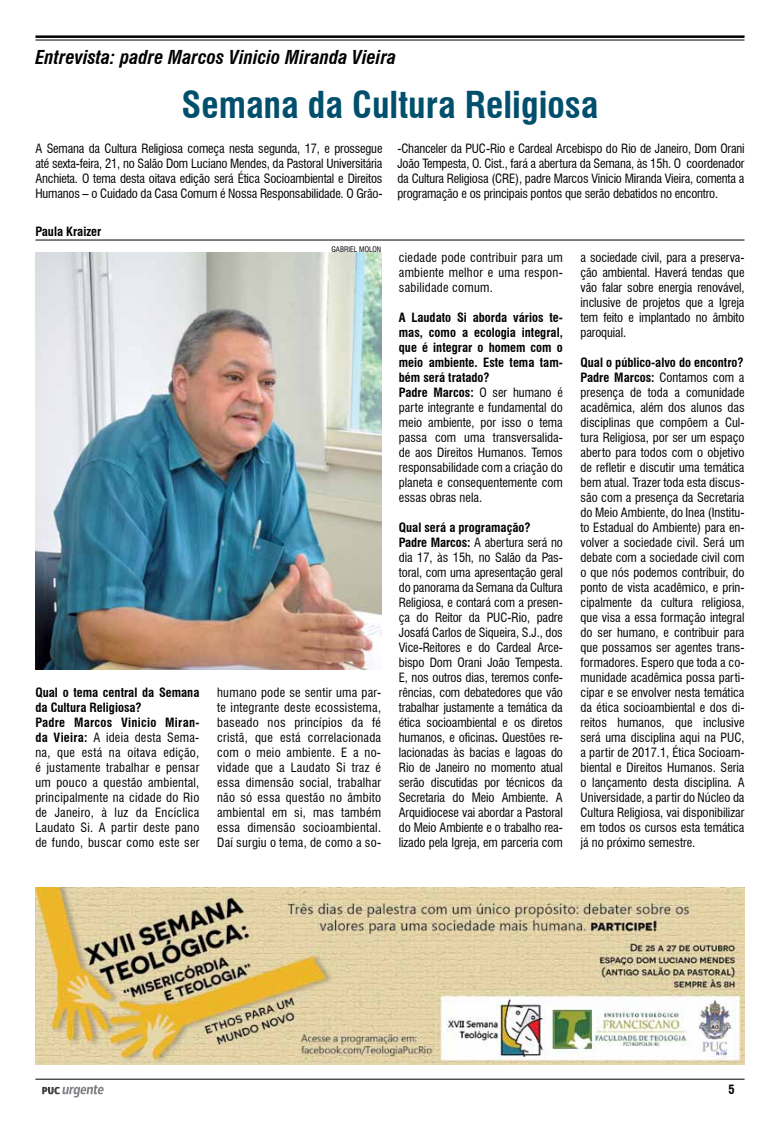
<style>
.page{position:relative;width:780px;height:1134px;background:#fff}
.page>*{position:absolute;margin:0;border:0;box-sizing:border-box;transform-origin:0 0}
.t1{font:700 condensed 36.25px "Swiss 721 BT";color:#004f6c}
.t2{font:italic 700 condensed 18.75px "Swiss 721 BT";color:#000}
.t3{font:condensed 12.5px/15px "Swiss 721 BT";letter-spacing:-.01em;color:#000;text-align:justify}
.t4{font:condensed 12.5px/15px "Swiss 721 BT";letter-spacing:.02em;color:#000}
.t5{font:700 condensed 12.5px "Swiss 721 BT";color:#000}
.t6{font:condensed 7.5px "Swiss 721 BT";color:#000}
.s1{font-weight:700}
</style>
<div class="page">
<hr style="left:35px;top:1079px;width:709px;height:1px;background:#000">
<svg style="left:42px;top:1085px;width:62px;height:12px"></svg>
<hr style="left:35px;top:35px;width:709px;height:3px;background:#000">
<hr style="left:35px;top:40px;width:709px;height:1px;background:#000">
<hr style="left:35px;top:240px;width:709px;height:1px;background:#000">
<img style="left:35px;top:253px;width:346px;height:417px">
<img style="left:35px;top:887px;width:709px;height:177px">
<h2 class="t2" style="left:35px;top:46px;width:362px">Entrevista: padre Marcos Vinicio Miranda Vieira</h2>
<h1 class="t1" style="left:182px;top:83px;width:418px">Semana da Cultura Religiosa</h1>
<p class="t3" style="left:35px;top:141px;width:348px">A Semana da Cultura Religiosa começa nesta segunda, 17, e prossegue até sexta-feira, 21, no Salão Dom Luciano Mendes, da Pastoral Universitária Anchieta. O tema desta oitava edição será Ética Socioambiental e Direitos Humanos – o Cuidado da Casa Comum é Nossa Responsabilidade. O Grão-</p>
<p class="t3" style="left:397px;top:141px;width:348px">-Chanceler da PUC-Rio e Cardeal Arcebispo do Rio de Janeiro, Dom Orani João Tempesta, O. Cist., fará a abertura da Semana, às 15h. O coordenador da Cultura Religiosa (CRE), padre Marcos Vinicio Miranda Vieira, comenta a programação e os principais pontos que serão debatidos no encontro.</p>
<p class="t5" style="left:35px;top:224px;width:67px">Paula Kraizer</p>
<p class="t6" style="left:331px;top:244px;width:9px">Gabriel</p>
<p class="t6" style="left:359px;top:244px;width:11px">Molon</p>
<p class="t3" style="left:399px;top:250px;width:165px">ciedade pode contribuir para um ambiente melhor e uma respon&shy;sabilidade comum.</p>
<p class="t3" style="left:399px;top:310px;width:165px;text-align:left"><span class="s1">A Laudato Si aborda vários te&shy;mas, como a ecologia integral, que é integrar o homem com o meio ambiente. Este tema tam&shy;bém será tratado?<br>Padre Marcos:</span> O ser humano é parte integrante e fundamental do meio ambiente, por isso o tema passa com uma transversalida&shy;de aos Direitos Humanos. Temos responsabilidade com a criação do planeta e consequentemente com essas obras nela.</p>
<p class="t3" style="left:399px;top:520px;width:165px;text-align:left"><span class="s1">Qual será a programação?<br>Padre Marcos:</span> A abertura será no dia 17, às 15h, no Salão da Pas&shy;toral, com uma apresentação geral do panorama da Semana da Cultura<br>Religiosa, e contará com a presen&shy;ça do Reitor da PUC-Rio, padre<br>Josafá Carlos de Siqueira, S.J., dos<br>Vice-Reitores e do Cardeal Arce&shy;bispo Dom Orani João Tempesta.<br>E, nos outros dias, teremos confe&shy;rências, com debatedores que vão trabalhar justamente a temática da ética socioambiental e os diretos humanos, e oficinas<span class="s1">.</span> Questões re&shy;lacionadas às bacias e lagoas do<br>Rio de Janeiro no momento atual serão discutidas por técnicos da<br>Secretaria do Meio Ambiente. A<br>Arquidiocese vai abordar a Pastoral do Meio Ambiente e o trabalho rea&shy;lizado pela Igreja, em parceria com</p>
<p class="t3" style="left:580px;top:250px;width:165px">a sociedade civil, para a preserva&shy;ção ambiental. Haverá tendas que vão falar sobre energia renovável, inclusive de projetos que a Igreja tem feito e implantado no âmbito paroquial.</p>
<p class="t3" style="left:580px;top:355px;width:165px"><span class="s1">Qual o público-alvo do encontro?<br>Padre Marcos:</span> Contamos com a presença de toda a comunidade acadêmica, além dos alunos das disciplinas que compõem a Cul&shy;tura Religiosa, por ser um espaço aberto para todos com o objetivo de refletir e discutir uma temática bem atual. Trazer toda esta discus&shy;são com a presença da Secretaria do Meio Ambiente, do Inea (Institu&shy;to Estadual do Ambiente) para en&shy;volver a sociedade civil. Será um debate com a sociedade civil com o que nós podemos contribuir, do ponto de vista acadêmico, e prin&shy;cipalmente da cultura religiosa, que visa a essa formação integral do ser humano, e contribuir para que possamos ser agentes trans&shy;formadores. Espero que toda a co&shy;munidade acadêmica possa parti&shy;cipar e se envolver nesta temática da ética socioambiental e dos di&shy;reitos humanos, que inclusive será uma disciplina aqui na PUC, a partir de 2017.1, Ética Socioam&shy;biental e Direitos Humanos. Seria o lançamento desta disciplina. A Universidade, a partir do Núcleo da Cultura Religiosa, vai disponibilizar em todos os cursos esta temática já no próximo semestre.</p>
<p class="t4" style="left:35px;top:685px;width:165px"><span class="s1">Qual o tema central da Semana da Cultura Religiosa?<br>Padre Marcos Vinicio Miran&shy;da Vieira:</span> A ideia desta Sema&shy;na, que está na oitava edição, é justamente trabalhar e pensar um pouco a questão ambiental, principalmente na cidade do Rio de Janeiro, à luz da Encíclica<br>Laudato Si. A partir deste pano de fundo, buscar como este ser</p>
<p class="t3" style="left:217px;top:685px;width:165px">humano pode se sentir uma par&shy;te integrante deste ecossistema, baseado nos princípios da fé cristã, que está correlacionada com o meio ambiente. E a no&shy;vidade que a Laudato Si traz é essa dimensão social, trabalhar não só essa questão no âmbito ambiental em si, mas também essa dimensão socioambiental.<br>Daí surgiu o tema, de como a so-</p>
<p class="t5" style="left:728px;top:1082px;width:8px">5</p>
</div>
